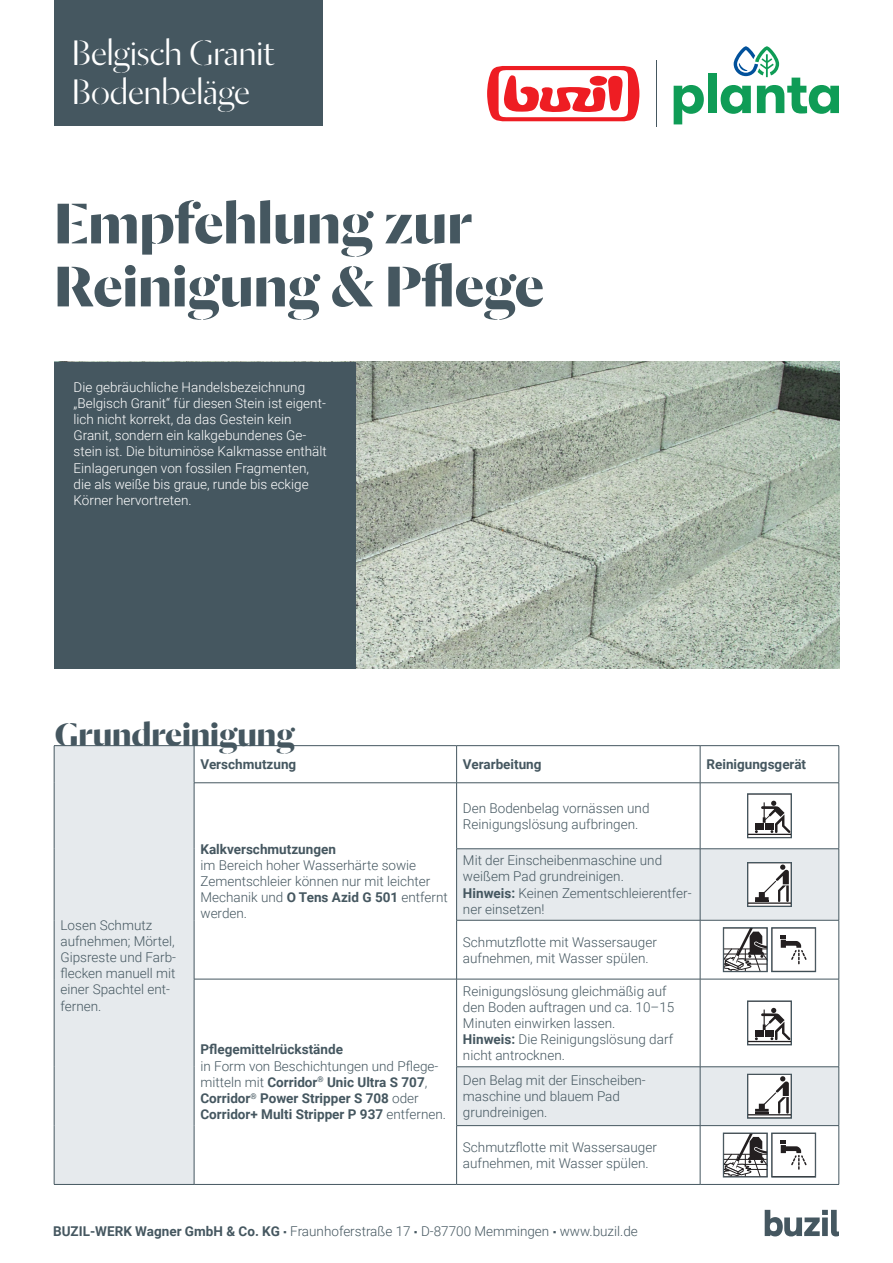
<style>
.page{position:relative;width:893px;height:1263px;background:#fff}
.page>*{position:absolute;margin:0;border:0;box-sizing:border-box;transform-origin:0 0}
.t1{font:700 63px/63px "Dala Moa";color:#455760}
.Headline_Anwendungsgebiet{font:300 39px "Dala Moa";color:#fff}
.t2{font:700 36px "Dala Moa";color:#455760}
.Text_Tabelle{font:300 13.5px/16.2px "Roboto";color:#455760}
.Einleitung{font:300 13.5px/16.2px "Roboto";color:#fff}
.Text_Tabelle-2{font:700 13.5px/16.2px "Roboto";color:#455760}
.Headline_Tabelle{font:700 13.5px "Roboto";color:#455760}
.s1{font-weight:700}
.s2{font-weight:300}
.s3{font-family:"GT America LCG";font-weight:700}
</style>
<div class="page">
<hr style="left:656px;top:61px;width:1px;height:66px;background:#455760">
<svg style="left:487px;top:66px;width:152px;height:55px"></svg>
<svg style="left:674px;top:85px;width:30px;height:39px"></svg>
<div style="left:708px;top:73px;width:9px;height:40px;background:#0f9c56"></div>
<svg style="left:721px;top:46px;width:118px;height:68px"></svg>
<svg style="left:765px;top:1210px;width:74px;height:26px"></svg>
<div style="left:54px;top:0;width:268px;height:125px;background:#455760"></div>
<img style="left:356px;top:362px;width:484px;height:307px">
<div style="left:54px;top:362px;width:302px;height:307px;background:#455760"></div>
<svg style="left:55px;top:746px;width:784px;height:438px"></svg>
<svg style="left:457px;top:783px;width:382px;height:401px"></svg>
<hr style="left:54px;top:745px;width:140px;height:1px;background:#455760">
<hr style="left:54px;top:746px;width:1px;height:37px;background:#455760">
<hr style="left:54px;top:783px;width:1px;height:66px;background:#455760">
<hr style="left:54px;top:849px;width:1px;height:71px;background:#455760">
<hr style="left:54px;top:920px;width:1px;height:59px;background:#455760">
<hr style="left:54px;top:979px;width:1px;height:88px;background:#455760">
<hr style="left:54px;top:1067px;width:1px;height:58px;background:#455760">
<hr style="left:54px;top:1125px;width:1px;height:59px;background:#455760">
<hr style="left:54px;top:1184px;width:140px;height:1px;background:#455760">
<hr style="left:194px;top:745px;width:263px;height:1px;background:#455760">
<hr style="left:194px;top:746px;width:1px;height:37px;background:#455760">
<hr style="left:457px;top:745px;width:243px;height:1px;background:#455760">
<hr style="left:456px;top:746px;width:1px;height:37px;background:#455760">
<hr style="left:700px;top:745px;width:139px;height:1px;background:#455760">
<hr style="left:700px;top:746px;width:1px;height:37px;background:#455760">
<hr style="left:839px;top:746px;width:1px;height:37px;background:#455760">
<hr style="left:194px;top:782px;width:263px;height:1px;background:#455760">
<hr style="left:194px;top:783px;width:1px;height:66px;background:#455760">
<hr style="left:194px;top:849px;width:1px;height:71px;background:#455760">
<hr style="left:194px;top:920px;width:1px;height:59px;background:#455760">
<hr style="left:457px;top:782px;width:243px;height:1px;background:#455760">
<hr style="left:456px;top:783px;width:1px;height:66px;background:#455760">
<hr style="left:700px;top:782px;width:139px;height:1px;background:#455760">
<hr style="left:700px;top:783px;width:1px;height:66px;background:#455760">
<hr style="left:839px;top:783px;width:1px;height:66px;background:#455760">
<hr style="left:456px;top:848px;width:244px;height:1px;background:#455760">
<hr style="left:456px;top:849px;width:1px;height:71px;background:#455760">
<hr style="left:700px;top:848px;width:139px;height:1px;background:#455760">
<hr style="left:700px;top:849px;width:1px;height:71px;background:#455760">
<hr style="left:839px;top:849px;width:1px;height:71px;background:#455760">
<hr style="left:456px;top:920px;width:244px;height:1px;background:#455760">
<hr style="left:456px;top:920px;width:1px;height:59px;background:#455760">
<hr style="left:700px;top:920px;width:139px;height:1px;background:#455760">
<hr style="left:700px;top:920px;width:1px;height:59px;background:#455760">
<hr style="left:839px;top:920px;width:1px;height:59px;background:#455760">
<hr style="left:194px;top:979px;width:263px;height:1px;background:#455760">
<hr style="left:194px;top:979px;width:1px;height:88px;background:#455760">
<hr style="left:194px;top:1067px;width:1px;height:58px;background:#455760">
<hr style="left:194px;top:1125px;width:1px;height:59px;background:#455760">
<hr style="left:194px;top:1184px;width:263px;height:1px;background:#455760">
<hr style="left:457px;top:979px;width:243px;height:1px;background:#455760">
<hr style="left:456px;top:979px;width:1px;height:88px;background:#455760">
<hr style="left:700px;top:979px;width:139px;height:1px;background:#455760">
<hr style="left:700px;top:979px;width:1px;height:88px;background:#455760">
<hr style="left:839px;top:979px;width:1px;height:88px;background:#455760">
<hr style="left:456px;top:1066px;width:244px;height:1px;background:#455760">
<hr style="left:456px;top:1067px;width:1px;height:58px;background:#455760">
<hr style="left:700px;top:1066px;width:139px;height:1px;background:#455760">
<hr style="left:700px;top:1067px;width:1px;height:58px;background:#455760">
<hr style="left:839px;top:1067px;width:1px;height:58px;background:#455760">
<hr style="left:456px;top:1125px;width:244px;height:1px;background:#455760">
<hr style="left:456px;top:1126px;width:1px;height:58px;background:#455760">
<hr style="left:700px;top:1125px;width:139px;height:1px;background:#455760">
<hr style="left:700px;top:1126px;width:1px;height:58px;background:#455760">
<hr style="left:839px;top:1126px;width:1px;height:58px;background:#455760">
<hr style="left:457px;top:1184px;width:243px;height:1px;background:#455760">
<hr style="left:700px;top:1184px;width:139px;height:1px;background:#455760">
<svg style="left:749px;top:795px;width:41px;height:41px"></svg>
<div style="left:747px;top:793px;width:45px;height:45px;border:1px solid #455760"></div>
<svg style="left:749px;top:864px;width:41px;height:41px"></svg>
<div style="left:747px;top:862px;width:45px;height:45px;border:1px solid #455760"></div>
<div style="left:723px;top:927px;width:45px;height:45px;border:1px solid #455760"></div>
<svg style="left:723px;top:928px;width:91px;height:44px"></svg>
<div style="left:771px;top:927px;width:45px;height:45px;border:1px solid #455760"></div>
<svg style="left:749px;top:1002px;width:41px;height:41px"></svg>
<div style="left:747px;top:1000px;width:45px;height:45px;border:1px solid #455760"></div>
<svg style="left:749px;top:1076px;width:41px;height:40px"></svg>
<div style="left:747px;top:1074px;width:45px;height:44px;border:1px solid #455760"></div>
<svg style="left:723px;top:1133px;width:91px;height:44px"></svg>
<div style="left:771px;top:1133px;width:45px;height:44px;border:1px solid #455760"></div>
<p class="Headline_Anwendungsgebiet" style="left:72px;top:29px;width:204px">Belgisch Granit</p>
<p class="Headline_Anwendungsgebiet" style="left:72px;top:68px;width:180px">Bodenbeläge</p>
<p class="t1" style="left:54px;top:189px;width:491px">Empfehlung zur<br>Reinigung &amp; Pflege</p>
<p class="Einleitung" style="left:74px;top:378px;width:255px">Die gebräuchliche Handelsbezeichnung „Belgisch Granit“ für diesen Stein ist eigent&shy;lich nicht korrekt, da das Gestein kein Granit, sondern ein kalkgebundenes Ge&shy;stein ist. Die bituminöse Kalkmasse enthält Einlagerungen von fossilen Fragmenten, die als weiße bis graue, runde bis eckige Körner hervortreten.</p>
<p class="t2" style="left:55px;top:711px;width:241px">Grundreinigung</p>
<p class="Text_Tabelle" style="left:61px;top:916px;width:117px">Losen Schmutz aufnehmen; Mörtel,<br>Gipsreste und Farb&shy;flecken manuell mit einer Spachtel ent&shy;fernen.</p>
<p class="Headline_Tabelle" style="left:200px;top:755px;width:97px">Verschmutzung</p>
<p class="Headline_Tabelle" style="left:463px;top:755px;width:80px">Verarbeitung</p>
<p class="Headline_Tabelle" style="left:706px;top:755px;width:101px">Reinigungsgerät</p>
<p class="Text_Tabelle-2" style="left:200px;top:840px;width:137px">Kalkverschmutzungen</p>
<p class="Text_Tabelle" style="left:200px;top:856px;width:249px">im Bereich hoher Wasserhärte sowie<br>Zementschleier können nur mit leichter<br>Mechanik und <span class="s1">O Tens Azid G 501</span> entfernt werden.</p>
<p class="Text_Tabelle-2" style="left:200px;top:1041px;width:144px">Pflegemittelrückstände</p>
<p class="Text_Tabelle-2" style="left:200px;top:1057px;width:247px"><span class="s2">in Form von Beschichtungen und Pflege&shy;mitteln mit</span> Corridor<sup>®</sup> Unic Ultra S 707<span class="s2">, </span>Corridor<sup>®</sup> Power Stripper S 708 <span class="s2">oder </span>Corridor+ Multi Stripper P 937 <span class="s2">entfernen.</span></p>
<p class="Text_Tabelle" style="left:463px;top:799px;width:188px">Den Bodenbelag vornässen und<br>Reinigungslösung aufbringen.</p>
<p class="Text_Tabelle" style="left:463px;top:852px;width:201px">Mit der Einscheibenmaschine und weißem Pad grundreinigen.</p>
<p class="Text_Tabelle" style="left:463px;top:884px;width:230px"><span class="s1">Hinweis:</span> Keinen Zementschleierentfer&shy;ner einsetzen!</p>
<p class="Text_Tabelle" style="left:463px;top:933px;width:195px">Schmutzflotte mit Wassersauger aufnehmen, mit Wasser spülen.</p>
<p class="Text_Tabelle" style="left:463px;top:982px;width:213px">Reinigungslösung gleichmäßig auf den Boden auftragen und ca. 10–15<br>Minuten einwirken lassen.</p>
<p class="Text_Tabelle" style="left:463px;top:1031px;width:212px"><span class="s1">Hinweis:</span> Die Reinigungslösung darf nicht antrocknen.</p>
<p class="Text_Tabelle" style="left:463px;top:1072px;width:184px">Den Belag mit der Einscheiben&shy;maschine und blauem Pad grundreinigen.</p>
<p class="Text_Tabelle" style="left:463px;top:1138px;width:195px">Schmutzflotte mit Wassersauger aufnehmen, mit Wasser spülen.</p>
<p class="Text_Tabelle" style="left:53px;top:1223px;width:586px"><span class="s1">BUZIL-WERK Wagner GmbH &amp; Co. KG</span> <span class="s3">·</span> Fraunhoferstraße 17 <span class="s3">·</span> D-87700 Memmingen <span class="s3">·</span> www.buzil.de</p>
</div>
